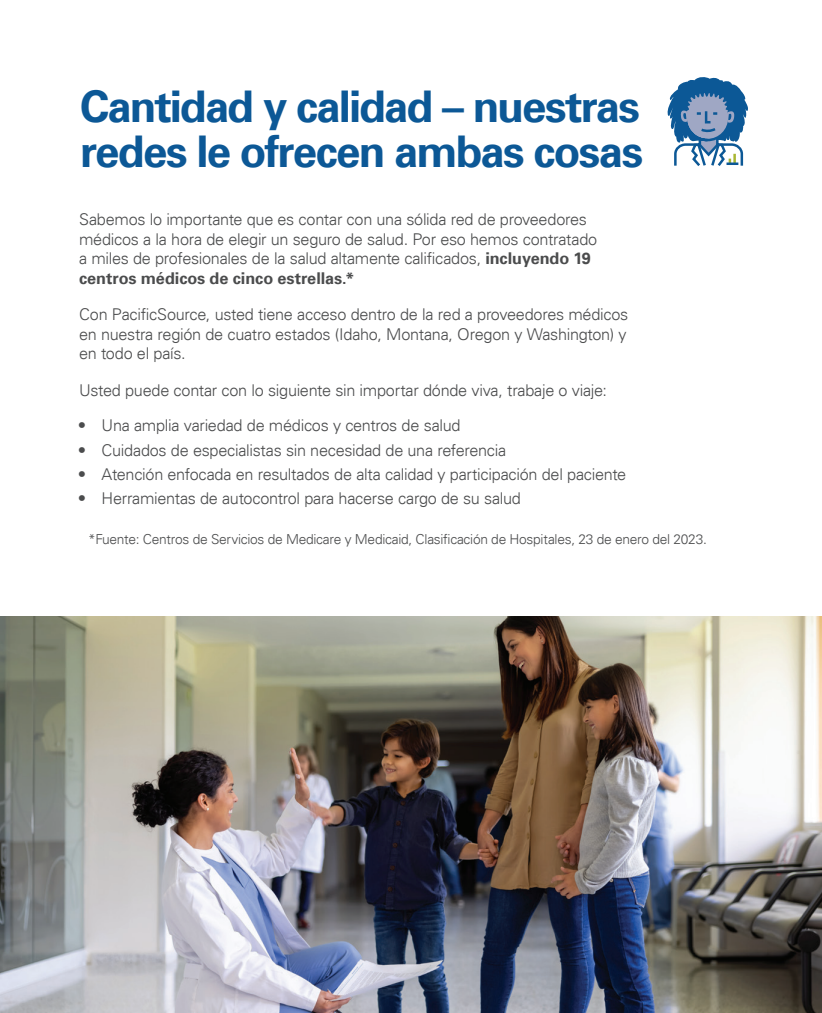
<style>
.page{position:relative;width:822px;height:1013px;background:#fff}
.page>*{position:absolute;margin:0;border:0;box-sizing:border-box;transform-origin:0 0}
.t1{font:700 43.75px/45px "Univers LT";letter-spacing:-.04em;color:#0c5896}
.t2{font:300 16.25px/19.5px "Univers LT";letter-spacing:-.02em;color:#4b4c4d}
.t3{font:300 13.75px "Univers LT";letter-spacing:-.02em;color:#4b4c4d}
.s1{font-weight:700}
</style>
<div class="page">
<img style="left:0;top:616px;width:821px;height:396px">
<svg style="left:667px;top:77px;width:81px;height:89px"></svg>
<h1 class="t1" style="left:80px;top:84px;width:564px">Cantidad y calidad – nuestras redes le ofrecen ambas cosas</h1>
<p class="t2" style="left:79px;top:210px;width:519px">Sabemos lo importante que es contar con una sólida red de proveedores médicos a la hora de elegir un seguro de salud. Por eso hemos contratado a miles de profesionales de la salud altamente calificados, <span class="s1">incluyendo 19 centros médicos de cinco estrellas.*</span></p>
<p class="t2" style="left:79px;top:305px;width:550px;text-align:justify">Con PacificSource, usted tiene acceso dentro de la red a proveedores médicos en nuestra región de cuatro estados (Idaho, Montana, Oregon y Washington) y en todo el país.</p>
<p class="t2" style="left:79px;top:380px;width:529px">Usted puede contar con lo siguiente sin importar dónde viva, trabaje o viaje:</p>
<p class="t2" style="left:79px;top:416px;width:383px"><span class="s1">•</span> Una amplia variedad de médicos y centros de salud</p>
<p class="t2" style="left:79px;top:440px;width:428px"><span class="s1">•</span> Cuidados de especialistas sin necesidad de una referencia</p>
<p class="t2" style="left:79px;top:464px;width:548px"><span class="s1">•</span> Atención enfocada en resultados de alta calidad y participación del paciente</p>
<p class="t2" style="left:79px;top:489px;width:443px"><span class="s1">•</span> Herramientas de autocontrol para hacerse cargo de su salud</p>
<p class="t3" style="left:88px;top:530px;width:620px">*Fuente: Centros de Servicios de Medicare y Medicaid, Clasificación de Hospitales, 23 de enero del 2023.</p>
</div>
